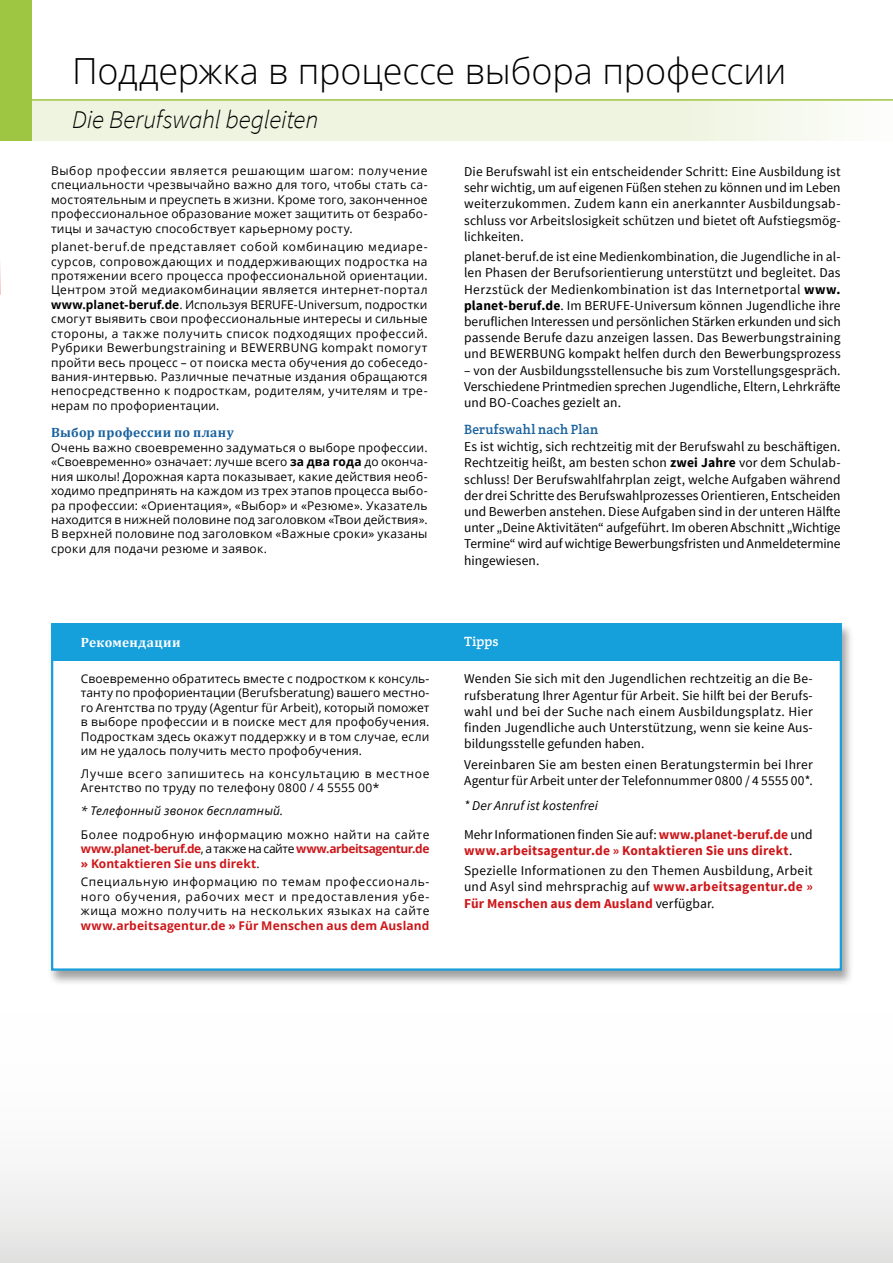
<style>
.page{position:relative;width:893px;height:1263px;background:#fff}
.page>*{position:absolute;margin:0;border:0;box-sizing:border-box;transform-origin:0 0}
.t1{font:300 36px "Open Sans";letter-spacing:-.005em;color:#000}
.t2{font:italic 300 25.5px "Source Sans Pro";letter-spacing:-.01em;color:#000}
.t3{font:13.5px/16.2px "Source Sans Pro";letter-spacing:.01em;color:#000;text-align:justify}
.t4{font:700 13.5px/16.2px "Source Sans Pro";letter-spacing:.01em;color:#cd171a}
.t5{font:700 13.5px "Cambria";letter-spacing:.02em;color:#1a629e}
.t6{font:13.5px "Crete Round";letter-spacing:.02em;color:#1a629e}
.t7{font:700 13.5px "Cambria";letter-spacing:.015em;color:#fff}
.t8{font:13.5px "Crete Round";letter-spacing:.005em;color:#fff}
.t9{font:12px/14.4px "Open Sans";letter-spacing:.03em;color:#000;text-align:justify}
.t10{font:700 12px/14.4px "Open Sans";letter-spacing:.01em;color:#cd171a;text-align:justify}
.t11{font:12px/14.4px "Open Sans";letter-spacing:.055em;color:#000}
.t12{font:italic 12px "Open Sans";letter-spacing:.02em;color:#000}
.s1{font-weight:700}
.s2{font-weight:400;color:#000}
.s3{font-style:italic}
.s4{font-weight:700;color:#cd171a}
</style>
<div class="page">
<div style="left:0;top:99px;width:893px;height:41px;background:#eef4df"></div>
<div style="left:0;top:825px;width:893px;height:438px;background:linear-gradient(to bottom,#fff,#eee)"></div>
<svg style="left:880px;top:825px;width:13px;height:438px"></svg>
<hr style="left:0;top:99px;width:893px;height:2px;background:#9fc643">
<div style="left:0;top:0;width:32px;height:140px;background:#9fc643"></div>
<hr style="left:0;top:257px;width:1px;height:38px;background:#e30613">
<div style="left:47px;top:622px;width:807px;height:364px;background:#000;opacity:.37"></div>
<div style="left:52px;top:624px;width:789px;height:345px;background:#fff"></div>
<div style="left:52px;top:624px;width:788px;height:37px;background:#159fdb"></div>
<div style="left:51px;top:623px;width:791px;height:348px;border:2px solid #159fdb"></div>
<h1 class="t1" style="left:72px;top:46px;width:716px">Поддержка в процессе выбора профессии</h1>
<h2 class="t2" style="left:72px;top:104px;width:248px">Die Berufswahl begleiten</h2>
<p class="t9" style="left:51px;top:163px;width:378px">Выбор профессии является решающим шагом: получение специальности чрезвычайно важно для того, чтобы стать са&shy;мостоятельным и преуспеть в жизни. Кроме того, законченное профессиональное образование может защитить от безрабо&shy;тицы и зачастую способствует карьерному росту.</p>
<p class="t9" style="left:51px;top:239px;width:378px">planet-beruf.de представляет собой комбинацию медиаре&shy;сурсов, сопровождающих и поддерживающих подростка на протяжении всего процесса профессиональной ориентации.<br>Центром этой медиакомбинации является интернет-портал <span class="s1">www.planet-beruf.de</span>. Используя BERUFE-Universum, подростки смогут выявить свои профессиональные интересы и сильные стороны, а также получить список подходящих профессий.<br>Рубрики Bewerbungstraining и BEWERBUNG kompakt помогут пройти весь процесс – от поиска места обучения до собеседо&shy;вания-интервью. Различные печатные издания обращаются непосредственно к подросткам, родителям, учителям и тре&shy;нерам по профориентации.</p>
<p class="t5" style="left:51px;top:422px;width:184px">Выбор професcии по плану</p>
<p class="t9" style="left:51px;top:440px;width:378px">Очень важно своевременно задуматься о выборе профессии. «Своевременно» означает: лучше всего <span class="s1">за два года</span> до оконча&shy;ния школы! Дорожная карта показывает, какие действия необ&shy;ходимо предпринять на каждом из трех этапов процесса выбо&shy;ра профессии: «Ориентация», «Выбор» и «Резюме». Указатель находится в нижней половине под заголовком «Твои действия».<br>В верхней половине под заголовком «Важные сроки» указаны сроки для подачи резюме и заявок.</p>
<p class="t7" style="left:81px;top:633px;width:101px">Рекомендации</p>
<p class="t9" style="left:81px;top:671px;width:350px">Своевременно обратитесь вместе с подростком к консуль&shy;танту по профориентации (Berufsberatung) вашего местно&shy;го Агентства по труду (Agentur für Arbeit), который поможет в выборе профессии и в поиске мест для профобучения.<br>Подросткам здесь окажут поддержку и в том случае, если им не удалось получить место профобучения.</p>
<p class="t11" style="left:81px;top:766px;width:350px">Лучше всего запишитесь на консультацию в местное<br>Агентство по труду по телефону 0800 / 4 5555 00*</p>
<p class="t12" style="left:81px;top:803px;width:204px">* Телефонный звонок бесплатный.</p>
<p class="t10" style="left:81px;top:827px;width:350px"><span class="s2">Более подробную информацию можно найти на сайте </span>www.planet-beruf.de<span class="s2">, а также на сайте</span> www.arbeitsagentur.de » Kontaktieren Sie uns direkt<span class="s2">.</span></p>
<p class="t9" style="left:81px;top:875px;width:350px">Специальную информацию по темам профессиональ&shy;ного обучения, рабочих мест и предоставления убе&shy;жища можно получить на нескольких языках на сайте</p>
<p class="t10" style="left:81px;top:918px;width:350px">www.arbeitsagentur.de » Für Menschen aus dem Ausland</p>
<p class="t3" style="left:464px;top:164px;width:378px">Die Berufswahl ist ein entscheidender Schritt: Eine Ausbildung ist sehr wichtig, um auf eigenen Füßen stehen zu können und im Leben weiterzukommen. Zudem kann ein anerkannter Ausbildungsab&shy;schluss vor Arbeitslosigkeit schützen und bietet oft Aufstiegsmög&shy;lichkeiten.</p>
<p class="t3" style="left:464px;top:249px;width:378px">planet-beruf.de ist eine Medienkombination, die Jugendliche in al&shy;len Phasen der Berufsorientierung unterstützt und begleitet. Das Herzstück der Medienkombination ist das Internetportal <span class="s1">www. planet-beruf.de</span>. Im BERUFE-Universum können Jugendliche ihre beruflichen Interessen und persönlichen Stärken erkunden und sich passende Berufe dazu anzeigen lassen. Das Bewerbungstraining und BEWERBUNG kompakt helfen durch den Bewerbungsprozess</p>
<p class="t3" style="left:464px;top:362px;width:378px">– von der Ausbildungsstellensuche bis zum Vorstellungsgespräch.<br>Verschiedene Printmedien sprechen Jugendliche, Eltern, Lehrkräfte und BO-Coaches gezielt an.</p>
<p class="t6" style="left:464px;top:420px;width:136px">Berufswahl nach Plan</p>
<p class="t3" style="left:464px;top:439px;width:378px">Es ist wichtig, sich rechtzeitig mit der Berufswahl zu beschäftigen.<br>Rechtzeitig heißt, am besten schon <span class="s1">zwei Jahre</span> vor dem Schulab&shy;schluss! Der Berufswahlfahrplan zeigt, welche Aufgaben während der drei Schritte des Berufswahlprozesses Orientieren, Entscheiden und Bewerben anstehen. Diese Aufgaben sind in der unteren Hälfte unter „Deine Aktivitäten“ aufgeführt. Im oberen Abschnitt „Wichtige Termine“ wird auf wichtige Bewerbungsfristen und Anmeldetermine hingewiesen.</p>
<p class="t8" style="left:464px;top:633px;width:36px">Tipps</p>
<p class="t3" style="left:464px;top:671px;width:350px">Wenden Sie sich mit den Jugendlichen rechtzeitig an die Be&shy;rufsberatung Ihrer Agentur für Arbeit. Sie hilft bei der Berufs&shy;wahl und bei der Suche nach einem Ausbildungsplatz. Hier finden Jugendliche auch Unterstützung, wenn sie keine Aus&shy;bildungsstelle gefunden haben.</p>
<p class="t3" style="left:464px;top:756px;width:350px">Vereinbaren Sie am besten einen Beratungstermin bei Ihrer<br>Agentur für Arbeit unter der Telefonnummer 0800 / 4 5555 00*.</p>
<p class="t3" style="left:464px;top:791px;width:350px;line-height:29px"><span class="s3">* Der Anruf ist kostenfrei<br></span>Mehr Informationen finden Sie auf: <span class="s4">www.planet-beruf.de</span> und</p>
<p class="t3" style="left:464px;top:840px;width:350px;line-height:20.4px"><span class="s4">www.arbeitsagentur.de » Kontaktieren Sie uns direkt</span>.<br>Spezielle Informationen zu den Themen Ausbildung, Arbeit</p>
<p class="t4" style="left:464px;top:879px;width:350px"><span class="s2">und Asyl sind mehrsprachig auf</span> www.arbeitsagentur.de »<br>Für Menschen aus dem Ausland <span class="s2">verfügbar.</span></p>
</div>
